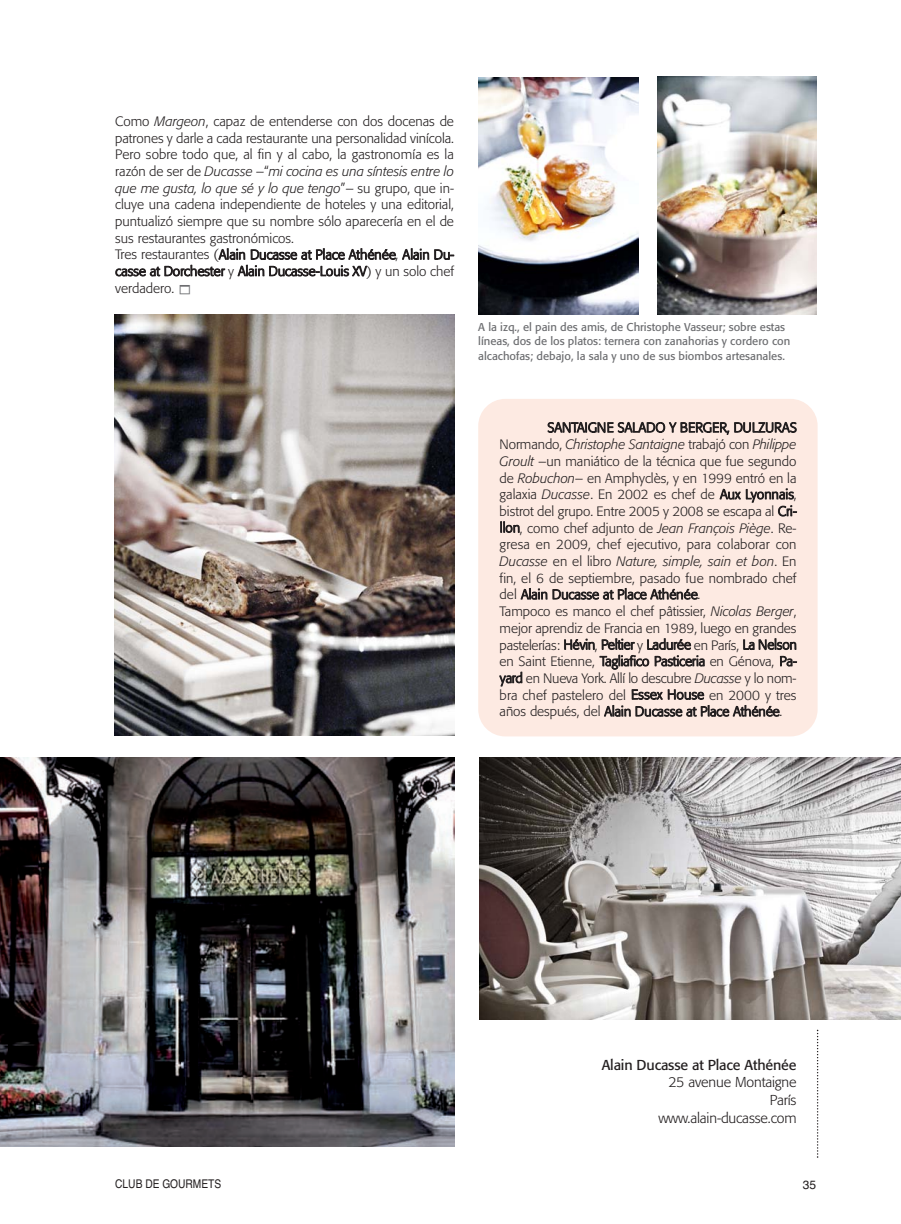
<style>
.page{position:relative;width:901px;height:1224px;background:#fff}
.page>*{position:absolute;margin:0;border:0;box-sizing:border-box;transform-origin:0 0}
.t1{font:300 14.25px/17.9px "Formata";letter-spacing:-.01em;color:#231f20;text-align:right}
.t2{font:14.25px "Formata";letter-spacing:-.01em;color:#231f20}
.t3{font:300 13.5px/16.6px "Formata";color:#231f20}
.t4{font:12px "Helvetica";color:#231f20;scale:.85 1}
.t5{font:12px "Helvetica";color:#231f20}
.t6{font:11.25px/14.1px "Formata";color:#6c6d70}
.s1{font-style:italic}
</style>
<div class="page">
<img style="left:0;top:76px;width:900px;height:1082px">
<svg style="left:180px;top:285px;width:10px;height:9px"></svg>
<p class="t3" style="left:115px;top:114px;width:340px">Como <span class="s1">Margeon</span>, capaz de entenderse con dos docenas de patrones y darle a cada restaurante una personalidad vinícola.<br>Pero sobre todo que, al fin y al cabo, la gastronomía es la razón de ser de <span class="s1">Ducasse</span> –“<span class="s1">mi cocina es una síntesis entre lo que me gusta, lo que sé y lo que tengo</span>”– su grupo, que in&shy;cluye una cadena independiente de hoteles y una editorial, puntualizó siempre que su nombre sólo aparecería en el de sus restaurantes gastronómicos.<br>Tres restaurantes (Alain Ducasse at Place Athénée, Alain Du&shy;casse at Dorchester y Alain Ducasse-Louis XV) y un solo chef verdadero.</p>
<p class="t6" style="left:478px;top:321px;width:313px">A la izq., el pain des amis, de Christophe Vasseur; sobre estas líneas, dos de los platos: ternera con zanahorias y cordero con alcachofas; debajo, la sala y uno de sus biombos artesanales.</p>
<p class="t3" style="left:499px;top:420px;width:298px;text-indent:48px">SANTAIGNE SALADO Y BERGER, DULZURAS Normando, <span class="s1">Christophe Santaigne</span> trabajó con <span class="s1">Philippe Groult</span> –un maniático de la técnica que fue segundo de <span class="s1">Robuchon</span>– en Amphyclès, y en 1999 entró en la galaxia <span class="s1">Ducasse</span>. En 2002 es chef de Aux Lyonnais, bistrot del grupo. Entre 2005 y 2008 se escapa al Cri&shy;llon, como chef adjunto de <span class="s1">Jean François Piège</span>. Re&shy;gresa en 2009, chef ejecutivo, para colaborar con <span class="s1">Ducasse</span> en el libro <span class="s1">Nature, simple, sain et bon</span>. En fin, el 6 de septiembre, pasado fue nombrado chef del Alain Ducasse at Place Athénée.<br>Tampoco es manco el chef pâtissier, <span class="s1">Nicolas Berger</span>, mejor aprendiz de Francia en 1989, luego en grandes pastelerías: Hévin, Peltier y Ladurée en París, La Nelson en Saint Etienne, Tagliafico Pasticeria en Génova, Pa&shy;yard en Nueva York. Allí lo descubre <span class="s1">Ducasse</span> y lo nom&shy;bra chef pastelero del Essex House en 2000 y tres años después, del Alain Ducasse at Place Athénée.</p>
<p class="t2" style="left:601px;top:1058px;width:196px">Alain Ducasse at Place Athénée</p>
<p class="t1" style="left:658px;top:1075px;width:140px">25 avenue Montaigne<br>París www.alain-ducasse.com</p>
<p class="t4" style="left:115px;top:1176px;width:126px">CLUB DE GOURMETS</p>
<p class="t5" style="left:802px;top:1178px;width:15px">35</p>
</div>
